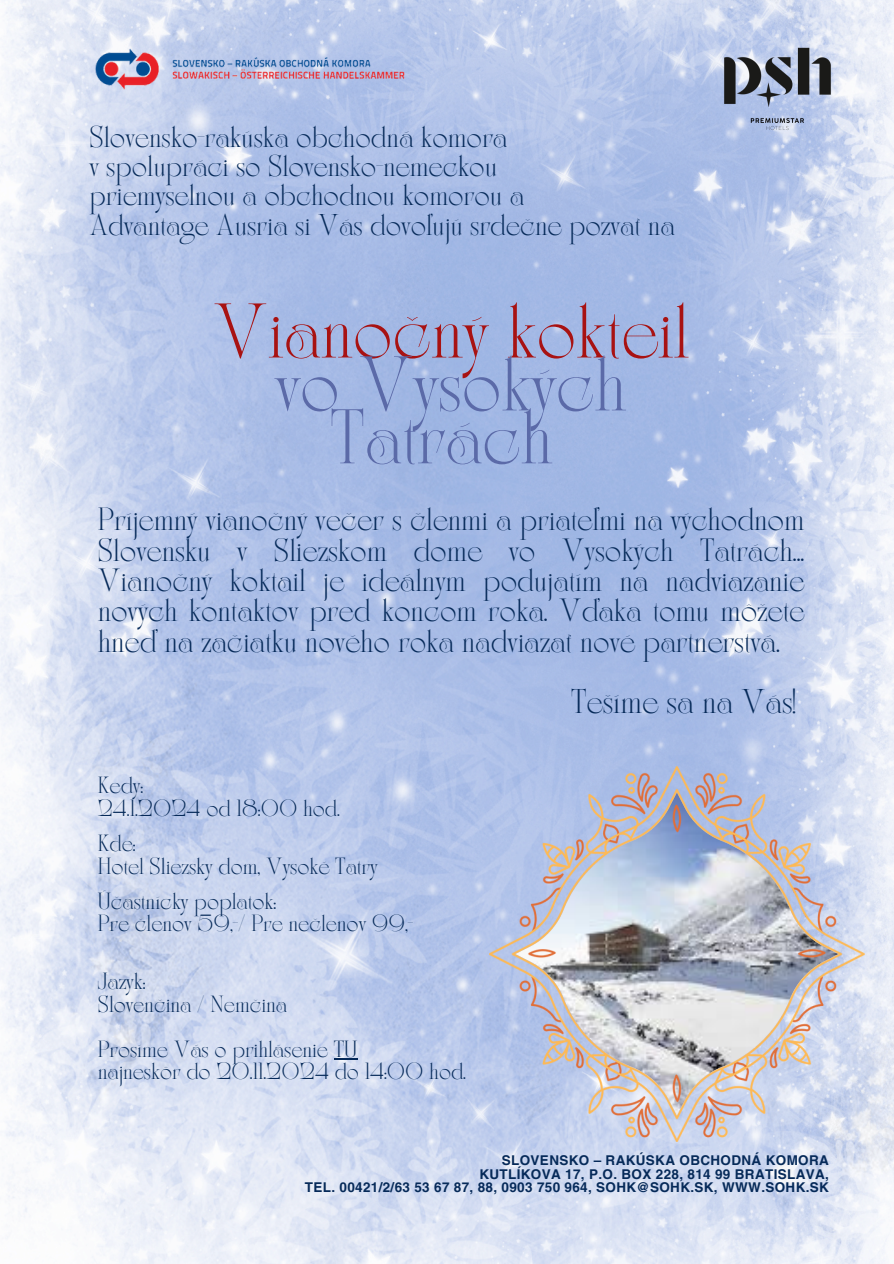
<style>
.page{position:relative;width:894px;height:1264px;background:#fff}
.page>*{position:absolute;margin:0;border:0;box-sizing:border-box;transform-origin:0 0}
.t1{font:54px/52.8px "TAN Nightingale";color:#5b6aa8;text-align:center}
.t2{font:24px "TAN Nightingale";color:#062a59}
.t3{font:22.5px/30.3px "TAN Nightingale";color:#062a59;text-align:justify}
.t4{font:21px/29.2px "TAN Nightingale";color:#062a59}
.t5{font:16.35px/22.6px "TAN Nightingale";color:#062a59}
.t6{font:700 13.5px "Helvetica LT Pro";letter-spacing:.025em;color:#062a59}
.s1{color:#a81212}
</style>
<div class="page">
<img style="left:0;top:0;width:893px;height:1263px">
<img style="left:78px;top:31px;width:343px;height:76px">
<svg style="left:333px;top:1058px;width:24px;height:1px"></svg>
<img style="left:489px;top:766px;width:375px;height:375px">
<img style="left:716px;top:29px;width:121px;height:120px">
<p class="t4" style="left:89px;top:126px;width:586px">Slovensko-rakúska obchodná komora<br>v spolupráci so Slovensko-nemeckou<br>priemyselnou a obchodnou komorou a<br>Advantage Ausria si Vás dovoľujú srdečne pozvať na</p>
<h4 class="t1" style="left:213px;top:315px;width:477px"><span class="s1">Vianočný kokteil </span>vo Vysokých<br>Tatrách</h4>
<h4 class="t3" style="left:98px;top:508px;width:707px">Príjemný vianočný večer s členmi a priateľmi na východnom Slovensku v Sliezskom dome vo Vysokých Tatrách...<br>Vianočný koktail je ideálnym podujatím na nadviazanie nových kontaktov pred koncom roka. Vďaka tomu môžete hneď na začiatku nového roka nadviazať nové partnerstvá.</h4>
<p class="t5" style="left:98px;top:777px;width:243px">Kedy:<br>24.1.2024 od 18:00 hod.</p>
<p class="t5" style="left:98px;top:834px;width:39px">Kde:</p>
<h3 class="t5" style="left:98px;top:857px;width:281px">Hotel Sliezsky dom, Vysoké Tatry</h3>
<h1 class="t5" style="left:98px;top:892px;width:180px">Účastnícky poplatok:</h1>
<p class="t5" style="left:98px;top:915px;width:317px">Pre členov 59,-/ Pre nečlenov 99,-</p>
<p class="t5" style="left:98px;top:972px;width:191px">Jazyk:<br>Slovenčina / Nemčina</p>
<p class="t5" style="left:98px;top:1040px;width:370px">Prosíme Vás o prihlásenie TU<br>najneskôr do 20.11.2024 do 14:00 hod.</p>
<p class="t2" style="left:571px;top:688px;width:226px">Tešíme sa na Vás!</p>
<p class="t6" style="left:501px;top:1155px;width:328px">SLOVENSKO – RAKÚSKA OBCHODNÁ KOMORA</p>
<p class="t6" style="left:479px;top:1169px;width:351px">KUTLÍKOVA 17, P.O. BOX 228, 814 99 BRATISLAVA,</p>
<p class="t6" style="left:305px;top:1182px;width:525px">TEL. 00421/2/63 53 67 87, 88, 0903 750 964, SOHK@SOHK.SK, WWW.SOHK.SK</p>
</div>
